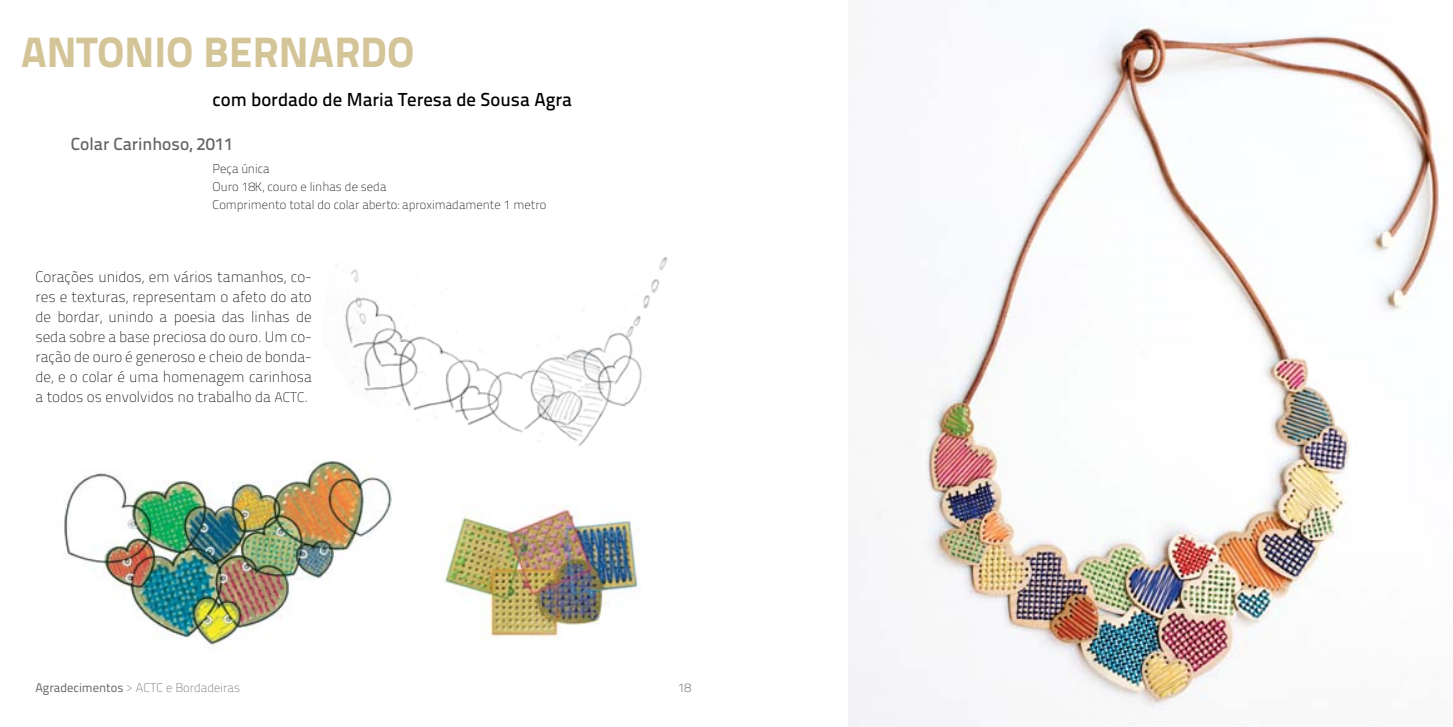
<style>
.page{position:relative;width:1453px;height:727px;background:#fff}
.page>*{position:absolute;margin:0;border:0;box-sizing:border-box;transform-origin:0 0}
.t1{font:42.5px "Titillium Text 14 L 999 wt";color:#d4c599}
.t2{font:18.75px "Titillium Text 14 L 600 wt";color:#000}
.t3{font:17.5px "Titillium Text 14 L 600 wt";color:#636466}
.t4{font:700 15px/20px "Titillium Text 14 L";color:#000;text-align:justify}
.t5{font:700 12.5px/18px "Titillium Text 14 L";color:#000}
.t6{font:700 12.5px "Titillium Text 14 L";color:#636466}
.t7{font:700 12.5px "Titillium Text 14 L";color:#414042}
.s1{font-size:13.75px}
.s2{font-family:"Titillium Text 14 L 400 wt";font-weight:400}
</style>
<div class="page">
<img style="left:849px;top:18px;width:590px;height:708px">
<img style="left:326px;top:257px;width:342px;height:189px">
<img style="left:64px;top:441px;width:358px;height:205px">
<img style="left:445px;top:504px;width:196px;height:136px">
<p class="t1" style="left:21px;top:26px;width:101px">ANTONIO</p>
<p class="t1" style="left:203px;top:26px;width:53px">BERNARDO</p>
<p class="t2" style="left:213px;top:88px;width:361px">com bordado de Maria Teresa de Sousa Agra</p>
<p class="t3" style="left:71px;top:133px;width:164px">Colar Carinhoso, 2011</p>
<p class="t5" style="left:213px;top:159px;width:335px">Peça única<br>Ouro 18K, couro e linhas de seda<br>Comprimento total do colar aberto: aproximadamente 1 metro</p>
<p class="t4" style="left:35px;top:266px;width:278px">Corações unidos, em vários tamanhos, co&shy;res e texturas, representam o afeto do ato de bordar, unindo a poesia das linhas de seda sobre a base preciosa do ouro. Um co&shy;ração de ouro é generoso e cheio de bonda&shy;de, e o colar é uma homenagem carinhosa a todos os envolvidos no trabalho da <span class="s1">ACTC</span>.</p>
<p class="t6" style="left:35px;top:679px;width:206px"><span class="s2">Agradecimentos</span> &gt; ACTC e Bordadeiras</p>
<p class="t7" style="left:678px;top:679px;width:14px">18</p>
</div>
